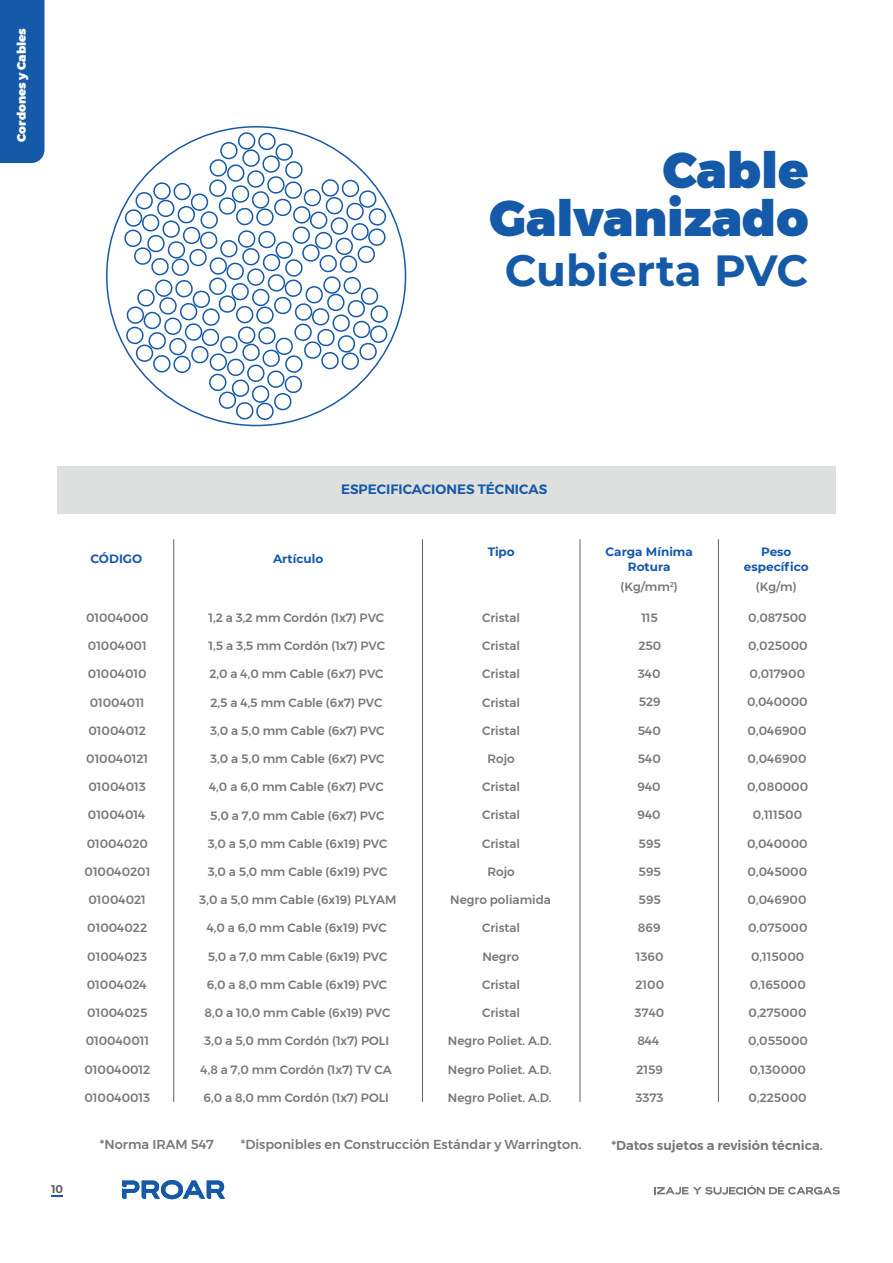
<style>
.page{position:relative;width:893px;height:1263px;background:#fff}
.page>*{position:absolute;margin:0;border:0;box-sizing:border-box;transform-origin:0 0}
.t1{font:900 49.5px/48px "Montserrat";color:#1559a9;text-align:right}
.t2{font:700 43.5px "Montserrat";color:#1559a9}
.t3{font:600 13.5px "Montserrat";color:#1559a9}
.t4{font:500 12.9px "Montserrat";color:#75797b}
.t5{font:600 12.9px "Montserrat";color:#75797b}
.t6{font:500 12px "Montserrat";color:#75797b}
.t7{font:700 12px/15px "Montserrat";color:#1559a9;text-align:center}
.t8{font:900 12px "Montserrat";color:#fff}
.t9{font:700 11.25px "Montserrat";color:#5d6162}
</style>
<div class="page">
<div style="left:0;top:0;width:45px;height:163px;background:#1559a9"></div>
<svg style="left:654px;top:1185px;width:186px;height:9px"></svg>
<svg style="left:122px;top:1180px;width:103px;height:19px"></svg>
<svg style="left:51px;top:1195px;width:12px;height:1px"></svg>
<div style="left:57px;top:466px;width:779px;height:48px;background:#dedfdf"></div>
<hr style="left:422px;top:539px;width:1px;height:563px;background:#5d6162">
<hr style="left:173px;top:539px;width:1px;height:563px;background:#5d6162">
<hr style="left:580px;top:539px;width:1px;height:563px;background:#5d6162">
<hr style="left:718px;top:539px;width:1px;height:563px;background:#5d6162">
<svg style="left:122px;top:130px;width:268px;height:292px"></svg>
<p class="t8" style="left:12px;top:142px;width:115px;rotate:-90deg">Cordones y Cables</p>
<h1 class="t1" style="left:490px;top:147px;width:320px">Cable<br>Galvanizado</h1>
<h2 class="t2" style="left:505px;top:239px;width:305px">Cubierta PVC</h2>
<p class="t9" style="left:51px;top:1180px;width:14px">10</p>
<p class="t7" style="left:90px;top:551px;width:53px">CÓDIGO</p>
<p class="t6" style="left:86px;top:608px;width:64px">01004000</p>
<p class="t6" style="left:88px;top:636px;width:60px">01004001</p>
<p class="t6" style="left:88px;top:665px;width:60px">01004010</p>
<p class="t6" style="left:90px;top:693px;width:56px">01004011</p>
<p class="t6" style="left:88px;top:721px;width:59px">01004012</p>
<p class="t6" style="left:86px;top:749px;width:63px">010040121</p>
<p class="t6" style="left:88px;top:777px;width:59px">01004013</p>
<p class="t6" style="left:88px;top:806px;width:59px">01004014</p>
<p class="t6" style="left:87px;top:834px;width:63px">01004020</p>
<p class="t6" style="left:85px;top:862px;width:67px">010040201</p>
<p class="t6" style="left:88px;top:890px;width:59px">01004021</p>
<p class="t6" style="left:87px;top:919px;width:61px">01004022</p>
<p class="t6" style="left:87px;top:947px;width:61px">01004023</p>
<p class="t6" style="left:87px;top:975px;width:61px">01004024</p>
<p class="t6" style="left:87px;top:1003px;width:62px">01004025</p>
<p class="t6" style="left:86px;top:1032px;width:65px">010040011</p>
<p class="t6" style="left:84px;top:1060px;width:67px">010040012</p>
<p class="t6" style="left:85px;top:1088px;width:67px">010040013</p>
<p class="t3" style="left:341px;top:479px;width:208px">ESPECIFICACIONES TÉCNICAS</p>
<p class="t7" style="left:273px;top:551px;width:52px">Artículo</p>
<p class="t7" style="left:488px;top:543px;width:29px">Tipo</p>
<p class="t6" style="left:208px;top:608px;width:177px">1,2 a 3,2 mm Cordón (1x7) PVC</p>
<p class="t6" style="left:209px;top:636px;width:178px">1,5 a 3,5 mm Cordón (1x7) PVC</p>
<p class="t6" style="left:209px;top:665px;width:176px">2,0 a 4,0 mm Cable (6x7) PVC</p>
<p class="t6" style="left:210px;top:693px;width:174px">2,5 a 4,5 mm Cable (6x7) PVC</p>
<p class="t6" style="left:210px;top:721px;width:176px">3,0 a 5,0 mm Cable (6x7) PVC</p>
<p class="t6" style="left:210px;top:749px;width:176px">3,0 a 5,0 mm Cable (6x7) PVC</p>
<p class="t6" style="left:209px;top:778px;width:176px">4,0 a 6,0 mm Cable (6x7) PVC</p>
<p class="t6" style="left:210px;top:806px;width:176px">5,0 a 7,0 mm Cable (6x7) PVC</p>
<p class="t6" style="left:208px;top:834px;width:181px">3,0 a 5,0 mm Cable (6x19) PVC</p>
<p class="t6" style="left:208px;top:862px;width:181px">3,0 a 5,0 mm Cable (6x19) PVC</p>
<p class="t6" style="left:199px;top:890px;width:199px">3,0 a 5,0 mm Cable (6x19) PLYAM</p>
<p class="t6" style="left:207px;top:919px;width:182px">4,0 a 6,0 mm Cable (6x19) PVC</p>
<p class="t6" style="left:208px;top:947px;width:181px">5,0 a 7,0 mm Cable (6x19) PVC</p>
<p class="t6" style="left:207px;top:975px;width:182px">6,0 a 8,0 mm Cable (6x19) PVC</p>
<p class="t6" style="left:204px;top:1003px;width:187px">8,0 a 10,0 mm Cable (6x19) PVC</p>
<p class="t6" style="left:204px;top:1032px;width:186px">3,0 a 5,0 mm Cordón (1x7) POLI</p>
<p class="t6" style="left:201px;top:1060px;width:193px">4,8 a 7,0 mm Cordón (1x7) TV CA</p>
<p class="t6" style="left:203px;top:1088px;width:187px">6,0 a 8,0 mm Cordón (1x7) POLI</p>
<p class="t6" style="left:482px;top:608px;width:40px">Cristal</p>
<p class="t6" style="left:482px;top:636px;width:40px">Cristal</p>
<p class="t6" style="left:482px;top:665px;width:40px">Cristal</p>
<p class="t6" style="left:482px;top:693px;width:40px">Cristal</p>
<p class="t6" style="left:482px;top:721px;width:40px">Cristal</p>
<p class="t6" style="left:488px;top:749px;width:29px">Rojo</p>
<p class="t6" style="left:482px;top:777px;width:40px">Cristal</p>
<p class="t6" style="left:482px;top:806px;width:40px">Cristal</p>
<p class="t6" style="left:482px;top:834px;width:40px">Cristal</p>
<p class="t6" style="left:488px;top:862px;width:29px">Rojo</p>
<p class="t6" style="left:450px;top:890px;width:102px">Negro poliamida</p>
<p class="t6" style="left:482px;top:919px;width:40px">Cristal</p>
<p class="t6" style="left:482px;top:947px;width:38px">Negro</p>
<p class="t6" style="left:482px;top:975px;width:40px">Cristal</p>
<p class="t6" style="left:482px;top:1003px;width:40px">Cristal</p>
<p class="t6" style="left:448px;top:1032px;width:105px">Negro Poliet. A.D.</p>
<p class="t6" style="left:448px;top:1060px;width:105px">Negro Poliet. A.D.</p>
<p class="t6" style="left:448px;top:1088px;width:105px">Negro Poliet. A.D.</p>
<p class="t4" style="left:100px;top:1134px;width:116px">*Norma IRAM 547</p>
<p class="t4" style="left:241px;top:1134px;width:342px">*Disponibles en Construcción Estándar y Warrington.</p>
<p class="t7" style="left:605px;top:543px;width:89px">Carga Mínima<br>Rotura</p>
<p class="t6" style="left:621px;top:578px;width:59px">(Kg/mm<sup>2</sup>)</p>
<p class="t6" style="left:641px;top:608px;width:18px">115</p>
<p class="t6" style="left:638px;top:636px;width:24px">250</p>
<p class="t6" style="left:638px;top:664px;width:24px">340</p>
<p class="t6" style="left:639px;top:693px;width:24px">529</p>
<p class="t6" style="left:638px;top:721px;width:25px">540</p>
<p class="t6" style="left:638px;top:749px;width:25px">540</p>
<p class="t6" style="left:637px;top:777px;width:25px">940</p>
<p class="t6" style="left:637px;top:806px;width:25px">940</p>
<p class="t6" style="left:639px;top:834px;width:24px">595</p>
<p class="t6" style="left:639px;top:862px;width:24px">595</p>
<p class="t6" style="left:639px;top:890px;width:24px">595</p>
<p class="t6" style="left:638px;top:919px;width:24px">869</p>
<p class="t6" style="left:636px;top:947px;width:29px">1360</p>
<p class="t6" style="left:636px;top:975px;width:30px">2100</p>
<p class="t6" style="left:635px;top:1003px;width:31px">3740</p>
<p class="t6" style="left:637px;top:1032px;width:23px">844</p>
<p class="t6" style="left:636px;top:1060px;width:28px">2159</p>
<p class="t6" style="left:635px;top:1088px;width:30px">3373</p>
<p class="t7" style="left:744px;top:543px;width:66px">Peso específico</p>
<p class="t6" style="left:756px;top:578px;width:42px">(Kg/m)</p>
<p class="t6" style="left:748px;top:608px;width:60px">0,087500</p>
<p class="t6" style="left:748px;top:636px;width:61px">0,025000</p>
<p class="t6" style="left:749px;top:664px;width:57px">0,017900</p>
<p class="t6" style="left:747px;top:693px;width:62px">0,040000</p>
<p class="t6" style="left:748px;top:721px;width:60px">0,046900</p>
<p class="t6" style="left:748px;top:749px;width:60px">0,046900</p>
<p class="t6" style="left:747px;top:777px;width:63px">0,080000</p>
<p class="t6" style="left:753px;top:806px;width:51px">0,111500</p>
<p class="t6" style="left:747px;top:834px;width:62px">0,040000</p>
<p class="t6" style="left:748px;top:862px;width:61px">0,045000</p>
<p class="t6" style="left:748px;top:890px;width:60px">0,046900</p>
<p class="t6" style="left:748px;top:919px;width:61px">0,075000</p>
<p class="t6" style="left:751px;top:947px;width:55px">0,115000</p>
<p class="t6" style="left:750px;top:975px;width:58px">0,165000</p>
<p class="t6" style="left:748px;top:1003px;width:59px">0,275000</p>
<p class="t6" style="left:748px;top:1032px;width:61px">0,055000</p>
<p class="t6" style="left:749px;top:1060px;width:58px">0,130000</p>
<p class="t6" style="left:748px;top:1088px;width:60px">0,225000</p>
<p class="t5" style="left:611px;top:1135px;width:213px">*Datos sujetos a revisión técnica.</p>
</div>
